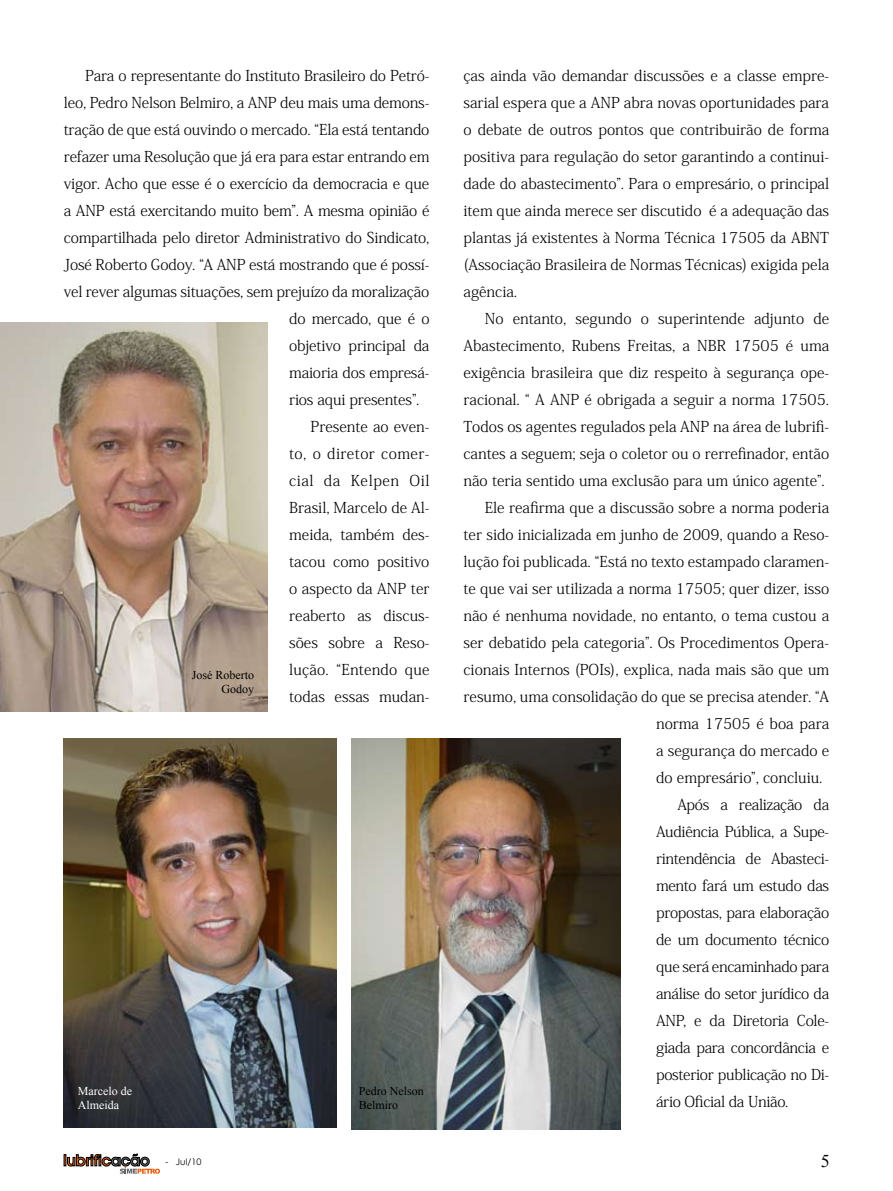
<style>
.page{position:relative;width:893px;height:1191px;background:#fff}
.page>*{position:absolute;margin:0;border:0;box-sizing:border-box;transform-origin:0 0}
.t1{font:18px "Times New Roman";color:#000}
.t2{font:300 15px/27px "Koz Min Pro";color:#000;text-align:justify}
.t3{font:300 15px "Koz Min Pro";letter-spacing:-.02em;color:#000}
.t4{font:300 15px "Koz Min Pro";letter-spacing:.03em;color:#000}
.t5{font:300 15px "Koz Min Pro";letter-spacing:.04em;color:#000}
.t6{font:12px/14.4px "Times New Roman";color:#000}
.t7{font:12px/14.4px "Times New Roman";color:#fff}
.t8{font:9px "Century Gothic";color:#000}
</style>
<div class="page">
<svg style="left:64px;top:1153px;width:96px;height:20px"></svg>
<img style="left:351px;top:738px;width:270px;height:391px">
<img style="left:64px;top:738px;width:272px;height:389px">
<img style="left:0;top:322px;width:268px;height:389px">
<p class="t2" style="left:85px;top:62px;width:346px">Para o representante do Instituto Brasileiro do Petró-</p>
<p class="t2" style="left:64px;top:89px;width:367px">leo, Pedro Nelson Belmiro, a ANP deu mais uma demons-</p>
<p class="t2" style="left:64px;top:116px;width:367px">tração de que está ouvindo o mercado. “Ela está tentando</p>
<p class="t2" style="left:64px;top:143px;width:367px">refazer uma Resolução que já era para estar entrando em</p>
<p class="t2" style="left:64px;top:170px;width:367px">vigor. Acho que esse é o exercício da democracia e que</p>
<p class="t2" style="left:64px;top:197px;width:367px">a ANP está exercitando muito bem”. A mesma opinião é</p>
<p class="t2" style="left:64px;top:224px;width:367px">compartilhada pelo diretor Administrativo do Sindicato,</p>
<p class="t2" style="left:64px;top:251px;width:367px">José Roberto Godoy. “A ANP está mostrando que é possí-</p>
<p class="t2" style="left:64px;top:278px;width:367px">vel rever algumas situações, sem prejuízo da moralização</p>
<p class="t2" style="left:289px;top:305px;width:142px">do mercado, que é o</p>
<p class="t2" style="left:289px;top:332px;width:142px">objetivo principal da</p>
<p class="t2" style="left:289px;top:359px;width:142px">maioria dos empresá-</p>
<p class="t2" style="left:289px;top:386px;width:132px">rios aqui presentes”.</p>
<p class="t2" style="left:310px;top:413px;width:121px">Presente ao even-</p>
<p class="t4" style="left:289px;top:443px;width:142px">to, o diretor comer-</p>
<p class="t5" style="left:289px;top:470px;width:142px">cial da Kelpen Oil</p>
<p class="t2" style="left:289px;top:494px;width:142px">Brasil, Marcelo de Al-</p>
<p class="t2" style="left:289px;top:521px;width:142px">meida, também des-</p>
<p class="t2" style="left:289px;top:548px;width:142px">tacou como positivo</p>
<p class="t2" style="left:289px;top:575px;width:142px">o aspecto da ANP ter</p>
<p class="t2" style="left:289px;top:602px;width:142px">reaberto as discus-</p>
<p class="t2" style="left:289px;top:629px;width:142px">sões sobre a Reso-</p>
<p class="t2" style="left:289px;top:656px;width:142px">lução. “Entendo que</p>
<p class="t2" style="left:289px;top:683px;width:142px">todas essas mudan-</p>
<p class="t6" style="left:192px;top:667px;width:64px;text-align:right">José Roberto<br>Godoy</p>
<p class="t7" style="left:78px;top:1083px;width:56px">Marcelo de<br>Almeida</p>
<p class="t6" style="left:359px;top:1083px;width:66px">Pedro Nelson<br>Belmiro</p>
<p class="t2" style="left:463px;top:62px;width:367px">ças ainda vão demandar discussões e a classe empre&shy;sarial espera que a ANP abra novas oportunidades para o debate de outros pontos que contribuirão de forma positiva para regulação do setor garantindo a continui&shy;dade do abastecimento”. Para o empresário, o principal item que ainda merece ser discutido é a adequação das plantas já existentes à Norma Técnica 17505 da ABNT (Associação Brasileira de Normas Técnicas) exigida pela agência.</p>
<p class="t2" style="left:485px;top:305px;width:346px">No entanto, segundo o superintende adjunto de</p>
<p class="t2" style="left:463px;top:332px;width:367px">Abastecimento, Rubens Freitas, a NBR 17505 é uma</p>
<p class="t2" style="left:463px;top:359px;width:367px">exigência brasileira que diz respeito à segurança ope-</p>
<p class="t2" style="left:463px;top:386px;width:367px">racional. “ A ANP é obrigada a seguir a norma 17505.</p>
<p class="t2" style="left:463px;top:413px;width:367px">Todos os agentes regulados pela ANP na área de lubrifi-</p>
<p class="t2" style="left:463px;top:440px;width:367px">cantes a seguem; seja o coletor ou o rerrefinador, então</p>
<p class="t2" style="left:463px;top:467px;width:363px">não teria sentido uma exclusão para um único agente”.</p>
<p class="t2" style="left:485px;top:494px;width:346px">Ele reafirma que a discussão sobre a norma poderia</p>
<p class="t2" style="left:463px;top:521px;width:367px">ter sido inicializada em junho de 2009, quando a Reso-</p>
<p class="t2" style="left:463px;top:548px;width:367px">lução foi publicada. “Está no texto estampado claramen-</p>
<p class="t2" style="left:463px;top:575px;width:367px">te que vai ser utilizada a norma 17505; quer dizer, isso</p>
<p class="t2" style="left:463px;top:602px;width:367px">não é nenhuma novidade, no entanto, o tema custou a</p>
<p class="t2" style="left:463px;top:629px;width:367px">ser debatido pela categoria”. Os Procedimentos Opera-</p>
<p class="t2" style="left:463px;top:656px;width:367px">cionais Internos (POIs), explica, nada mais são que um</p>
<p class="t2" style="left:463px;top:683px;width:367px">resumo, uma consolidação do que se precisa atender. “A</p>
<p class="t2" style="left:656px;top:710px;width:175px">norma 17505 é boa para</p>
<p class="t2" style="left:656px;top:737px;width:175px">a segurança do mercado e</p>
<p class="t2" style="left:656px;top:764px;width:168px">do empresário”, concluiu.</p>
<p class="t3" style="left:677px;top:794px;width:153px">Após a realização da</p>
<p class="t3" style="left:656px;top:821px;width:175px">Audiência Pública, a Supe-</p>
<p class="t3" style="left:656px;top:848px;width:175px">rintendência de Abasteci-</p>
<p class="t3" style="left:656px;top:875px;width:175px">mento fará um estudo das</p>
<p class="t3" style="left:656px;top:902px;width:175px">propostas, para elaboração</p>
<p class="t3" style="left:656px;top:929px;width:175px">de um documento técnico</p>
<p class="t3" style="left:656px;top:956px;width:175px">que será encaminhado para</p>
<p class="t3" style="left:656px;top:983px;width:175px">análise do setor jurídico da</p>
<p class="t3" style="left:656px;top:1010px;width:175px">ANP, e da Diretoria Cole-</p>
<p class="t3" style="left:656px;top:1037px;width:175px">giada para concordância e</p>
<p class="t3" style="left:656px;top:1064px;width:175px">posterior publicação no Di-</p>
<p class="t3" style="left:656px;top:1091px;width:134px">ário Oficial da União.</p>
<p class="t8" style="left:165px;top:1156px;width:37px">- Jul/10</p>
<p class="t1" style="left:821px;top:1148px;width:10px">5</p>
</div>
